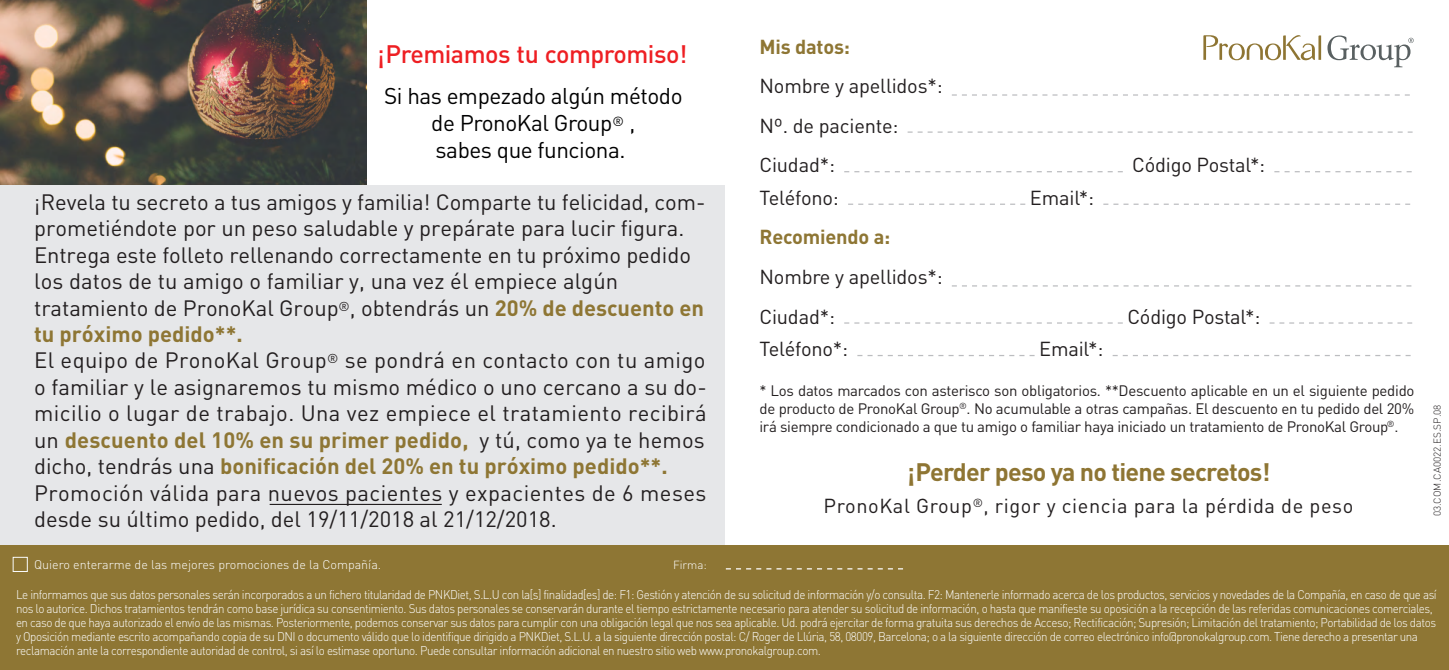
<style>
.page{position:relative;width:1449px;height:670px;background:#fff}
.page>*{position:absolute;margin:0;border:0;box-sizing:border-box;transform-origin:0 0}
.t1{font:700 25px "DIN";letter-spacing:-.03em;color:#8e7533}
.t2{font:500 25px "DIN";letter-spacing:-.02em;color:#ee1f23}
.t3{font:22.5px/27px "DIN";letter-spacing:-.02em;color:#000001;text-align:center}
.t4{font:22px/26.5px "DIN";letter-spacing:.005em;color:#231f20}
.t5{font:20px/39.5px "DIN";letter-spacing:-.01em;color:#231f20}
.t6{font:20px "DIN";letter-spacing:.03em;color:#231f20}
.t7{font:700 20px "DIN";letter-spacing:-.01em;color:#8e7634}
.t8{font:15px/18px "DIN";letter-spacing:-.02em;color:#231f20;text-align:justify}
.t9{font:300 12.5px/14px "DIN";letter-spacing:-.04em;color:#fff;scale:.93 1}
.t10{font:300 12.5px "DIN";color:#fff}
.t11{font:300 11.75px "DIN";color:#fff}
.t12{font:300 10px "DIN";color:#231f20}
.s1{font-weight:700;color:#8e7634}
</style>
<div class="page">
<img style="left:0;top:0;width:367px;height:185px">
<svg style="left:1203px;top:35px;width:118px;height:25px"></svg>
<svg style="left:1327px;top:35px;width:86px;height:32px"></svg>
<div style="left:0;top:185px;width:725px;height:386px;background:#e6e7e9"></div>
<svg style="left:952px;top:94px;width:458px;height:2px"></svg>
<svg style="left:907px;top:131px;width:505px;height:2px"></svg>
<svg style="left:844px;top:171px;width:279px;height:1px"></svg>
<svg style="left:1274px;top:171px;width:137px;height:1px"></svg>
<svg style="left:848px;top:204px;width:177px;height:1px"></svg>
<svg style="left:1103px;top:204px;width:307px;height:1px"></svg>
<svg style="left:952px;top:285px;width:459px;height:1px"></svg>
<svg style="left:844px;top:322px;width:279px;height:2px"></svg>
<svg style="left:1269px;top:322px;width:143px;height:2px"></svg>
<svg style="left:857px;top:355px;width:177px;height:1px"></svg>
<svg style="left:1112px;top:355px;width:298px;height:1px"></svg>
<div style="left:0;top:545px;width:1449px;height:125px;background:#8e7634"></div>
<hr style="left:270px;top:504px;width:172px;height:1px;background:#231f20">
<div style="left:13px;top:557px;width:15px;height:15px;border:1px solid #fafbfb"></div>
<svg style="left:726px;top:568px;width:177px;height:1px"></svg>
<h1 class="t2" style="left:378px;top:38px;width:311px">¡Premiamos tu compromiso!</h1>
<h2 class="t3" style="left:384px;top:82px;width:300px">Si has empezado algún método de PronoKal Group<sup>®</sup> ,<br>sabes que funciona.</h2>
<p class="t4" style="left:34px;top:188px;width:674px">¡Revela tu secreto a tus amigos y familia! Comparte tu felicidad, com&shy;prometiéndote por un peso saludable y prepárate para lucir figura.<br>Entrega este folleto rellenando correctamente en tu próximo pedido los datos de tu amigo o familiar y, una vez él empiece algún tratamiento de PronoKal Group<sup>®</sup>, obtendrás un <span class="s1">20% de descuento en tu próximo pedido**.<br></span>El equipo de PronoKal Group<sup>®</sup> se pondrá en contacto con tu amigo o familiar y le asignaremos tu mismo médico o uno cercano a su do&shy;micilio o lugar de trabajo. Una vez empiece el tratamiento recibirá un <span class="s1">descuento del 10% en su primer pedido,</span> y tú, como ya te hemos dicho, tendrás una <span class="s1">bonificación del 20% en tu próximo pedido**.<br></span>Promoción válida para nuevos pacientes y expacientes de 6 meses desde su último pedido, del 19/11/2018 al 21/12/2018.</p>
<p class="t10" style="left:34px;top:556px;width:349px">Quiero enterarme de las mejores promociones de la Compañía.</p>
<p class="t11" style="left:673px;top:557px;width:35px">Firma:</p>
<h3 class="t7" style="left:759px;top:33px;width:92px">Mis datos:</h3>
<h3 class="t5" style="left:759px;top:66px;width:185px">Nombre y apellidos*:<br>Nº. de paciente:<br>Ciudad*:</h3>
<h3 class="t5" style="left:759px;top:177px;width:81px">Teléfono:</h3>
<h3 class="t5" style="left:1030px;top:177px;width:66px">Email*:</h3>
<h3 class="t7" style="left:759px;top:224px;width:132px">Recomiendo a:</h3>
<h3 class="t5" style="left:759px;top:257px;width:185px">Nombre y apellidos*:<br>Ciudad*:</h3>
<h3 class="t5" style="left:1132px;top:145px;width:135px">Código Postal*:</h3>
<h3 class="t5" style="left:1127px;top:296px;width:134px">Código Postal*:</h3>
<h3 class="t5" style="left:759px;top:329px;width:90px">Teléfono*:</h3>
<h3 class="t5" style="left:1039px;top:329px;width:66px">Email*:</h3>
<p class="t8" style="left:759px;top:382px;width:656px">* Los datos marcados con asterisco son obligatorios. **Descuento aplicable en un el siguiente pedido de producto de PronoKal Group<sup>®</sup>. No acumulable a otras campañas. El descuento en tu pedido del 20% irá siempre condicionado a que tu amigo o familiar haya iniciado un tratamiento de PronoKal Group<sup>®</sup>.</p>
<h1 class="t1" style="left:907px;top:456px;width:364px">¡Perder peso ya no tiene secretos!</h1>
<h3 class="t6" style="left:824px;top:493px;width:531px">PronoKal Group<sup>®</sup>, rigor y ciencia para la pérdida de peso</h3>
<p class="t12" style="left:1431px;top:516px;width:113px;rotate:-90deg">03.COM.CA0022.ES.SP.08</p>
<p class="t9" style="left:16px;top:587px;width:1529px">Le informamos que sus datos personales serán incorporados a un fichero titularidad de PNKDiet, S.L.U con la[s] finalidad[es] de: F1: Gestión y atención de su solicitud de información y/o consulta. F2: Mantenerle informado acerca de los productos, servicios y novedades de la Compañía, en caso de que así nos lo autorice. Dichos tratamientos tendrán como base jurídica su consentimiento. Sus datos personales se conservarán durante el tiempo estrictamente necesario para atender su solicitud de información, o hasta que manifieste su oposición a la recepción de las referidas comunicaciones comerciales, en caso de que haya autorizado el envío de las mismas. Posteriormente, podemos conservar sus datos para cumplir con una obligación legal que nos sea aplicable. Ud. podrá ejercitar de forma gratuita sus derechos de Acceso; Rectificación; Supresión; Limitación del tratamiento; Portabilidad de los datos y Oposición mediante escrito acompañando copia de su DNI o documento válido que lo identifique dirigido a PNKDiet, S.L.U. a la siguiente dirección postal: C/ Roger de Llúria, 58, 08009, Barcelona; o a la siguiente dirección de correo electrónico info@pronokalgroup.com. Tiene derecho a presentar una reclamación ante la correspondiente autoridad de control, si así lo estimase oportuno. Puede consultar información adicional en nuestro sitio web www.pronokalgroup.com.</p>
</div>
